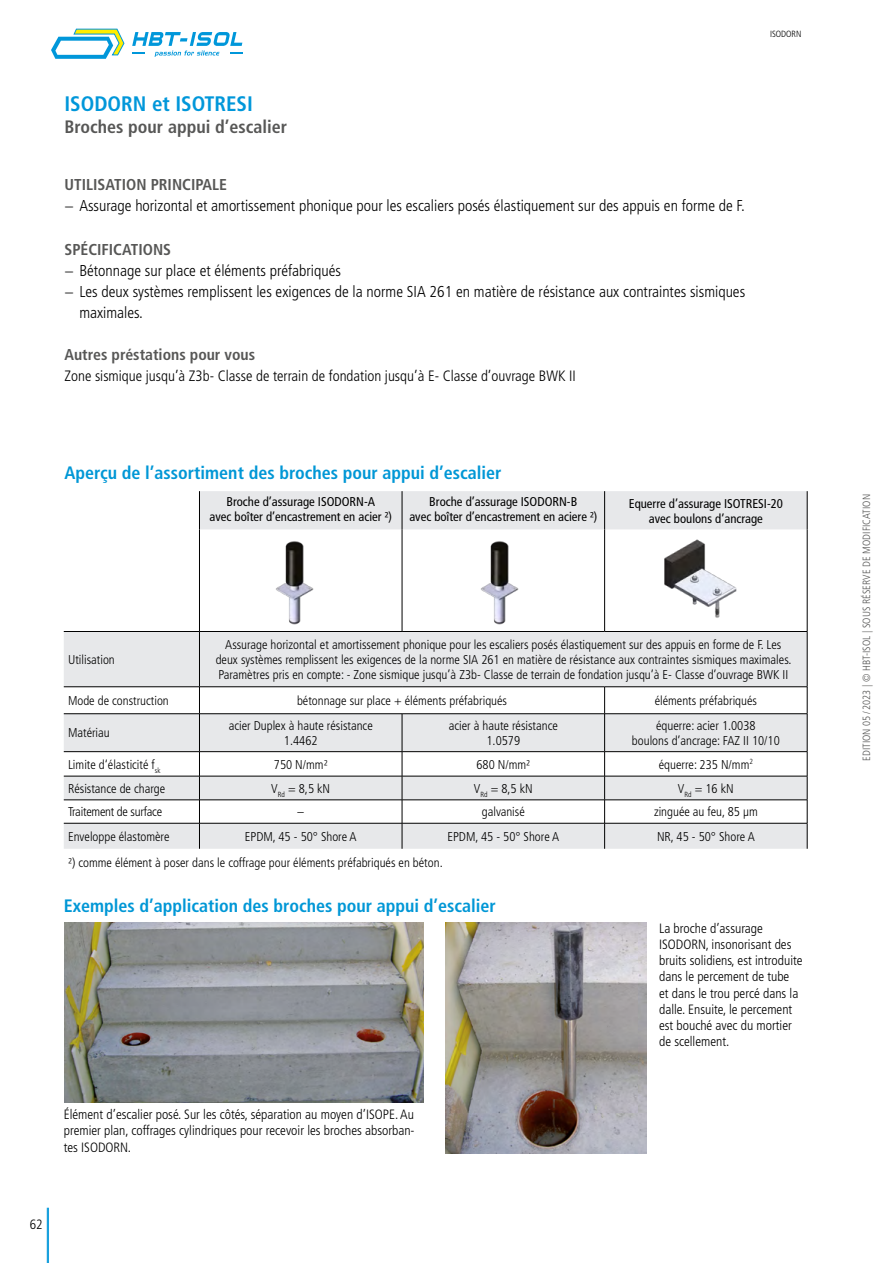
<style>
.page{position:relative;width:893px;height:1263px;background:#fff}
.page>*{position:absolute;margin:0;border:0;box-sizing:border-box;transform-origin:0 0}
.Kapiteltitel_blau{font:700 condensed 21px "Frutiger LT Std";color:#0097da}
.Untertitel_blau{font:700 condensed 18px "Frutiger LT Std";color:#0097d6}
.Untertitel_grau{font:700 condensed 18px "Frutiger LT Std";color:#575756}
.t1{font:300 condensed 15.75px/21px "Frutiger LT Std";color:#000}
.Untertitel_grau_klei{font:700 condensed 15.75px "Frutiger LT Std";color:#575756}
.Fliesstext_schwarz{font:300 condensed 15px "Frutiger LT Std";color:#000}
.Bildlegende_links{font:300 condensed 13.5px/16.2px "Frutiger LT Std";color:#000;text-align:justify}
.Fliesstext__Tabelle{font:300 condensed 12.75px/15px "Frutiger LT Std";color:#000;text-align:center}
.Titel__KopeTabelle{font:condensed 12.75px "Frutiger LT Std";color:#000}
.Fliesstext__Tabelle-2{font:300 condensed 12.75px "Frutiger LT Std";letter-spacing:-.02em;color:#000}
.t2{font:300 condensed 10.5px "Frutiger LT Std";letter-spacing:.005em;color:#575756}
.Querverweis{font:300 condensed 9px "Frutiger LT Std";color:#000}
</style>
<div class="page">
<svg style="left:132px;top:32px;width:110px;height:25px"></svg>
<svg style="left:51px;top:29px;width:73px;height:30px"></svg>
<hr style="left:47px;top:1208px;width:2px;height:55px;background:#0097da">
<img style="left:65px;top:922px;width:359px;height:180px">
<img style="left:446px;top:923px;width:200px;height:231px">
<svg style="left:64px;top:491px;width:743px;height:358px;fill:#e7e8ea"></svg>
<hr style="left:402px;top:529px;width:1px;height:102px;background:#000">
<hr style="left:64px;top:631px;width:135px;height:1px;background:#000">
<hr style="left:199px;top:631px;width:203px;height:1px;background:#000">
<hr style="left:402px;top:631px;width:203px;height:1px;background:#000">
<hr style="left:605px;top:631px;width:202px;height:1px;background:#000">
<hr style="left:64px;top:686px;width:135px;height:1px;background:#000">
<hr style="left:199px;top:686px;width:203px;height:1px;background:#000">
<hr style="left:402px;top:686px;width:203px;height:1px;background:#000">
<hr style="left:605px;top:686px;width:202px;height:1px;background:#000">
<hr style="left:64px;top:713px;width:135px;height:1px;background:#000">
<hr style="left:199px;top:713px;width:203px;height:1px;background:#000">
<hr style="left:402px;top:713px;width:203px;height:1px;background:#000">
<hr style="left:605px;top:713px;width:202px;height:1px;background:#000">
<hr style="left:64px;top:751px;width:135px;height:1px;background:#000">
<hr style="left:199px;top:751px;width:203px;height:1px;background:#000">
<hr style="left:402px;top:751px;width:203px;height:1px;background:#000">
<hr style="left:605px;top:751px;width:202px;height:1px;background:#000">
<hr style="left:64px;top:776px;width:135px;height:1px;background:#000">
<hr style="left:199px;top:776px;width:203px;height:1px;background:#000">
<hr style="left:402px;top:776px;width:203px;height:1px;background:#000">
<hr style="left:605px;top:776px;width:202px;height:1px;background:#000">
<hr style="left:64px;top:800px;width:135px;height:1px;background:#000">
<hr style="left:199px;top:800px;width:203px;height:1px;background:#000">
<hr style="left:402px;top:800px;width:203px;height:1px;background:#000">
<hr style="left:605px;top:800px;width:202px;height:1px;background:#000">
<hr style="left:64px;top:823px;width:135px;height:1px;background:#000">
<hr style="left:199px;top:823px;width:203px;height:1px;background:#000">
<hr style="left:402px;top:823px;width:203px;height:1px;background:#000">
<hr style="left:605px;top:823px;width:202px;height:1px;background:#000">
<hr style="left:604px;top:529px;width:1px;height:102px;background:#000">
<hr style="left:604px;top:714px;width:1px;height:37px;background:#000">
<svg style="left:604px;top:752px;width:1px;height:97px"></svg>
<hr style="left:402px;top:714px;width:1px;height:37px;background:#000">
<svg style="left:402px;top:752px;width:1px;height:97px"></svg>
<svg style="left:604px;top:687px;width:1px;height:26px"></svg>
<hr style="left:199px;top:529px;width:1px;height:102px;background:#000">
<hr style="left:199px;top:632px;width:1px;height:55px;background:#000">
<svg style="left:199px;top:687px;width:1px;height:26px"></svg>
<hr style="left:199px;top:714px;width:1px;height:37px;background:#000">
<svg style="left:199px;top:752px;width:1px;height:97px"></svg>
<hr style="left:807px;top:529px;width:1px;height:102px;background:#000">
<svg style="left:807px;top:687px;width:1px;height:26px"></svg>
<hr style="left:807px;top:714px;width:1px;height:37px;background:#000">
<svg style="left:807px;top:752px;width:1px;height:97px"></svg>
<hr style="left:807px;top:632px;width:1px;height:55px;background:#000">
<hr style="left:199px;top:491px;width:1px;height:38px;background:#000">
<hr style="left:604px;top:491px;width:1px;height:38px;background:#000">
<hr style="left:402px;top:491px;width:1px;height:38px;background:#000">
<hr style="left:807px;top:491px;width:1px;height:38px;background:#000">
<p class="Kapiteltitel_blau" style="left:64px;top:92px;width:190px">ISODORN et ISOTRESI</p>
<p class="Untertitel_grau" style="left:64px;top:116px;width:224px">Broches pour appui d’escalier</p>
<p class="Untertitel_grau_klei" style="left:64px;top:176px;width:164px">UTILISATION PRINCIPALE</p>
<p class="t1" style="left:64px;top:196px;width:682px">− Assurage horizontal et amortissement phonique pour les escaliers posés élastiquement sur des appuis en forme de F.</p>
<p class="Untertitel_grau_klei" style="left:64px;top:240px;width:108px">SPÉCIFICATIONS</p>
<p class="t1" style="left:64px;top:260px;width:278px">− Bétonnage sur place et éléments préfabriqués</p>
<p class="t1" style="left:79px;top:281px;width:667px;text-indent:-15px">− Les deux systèmes remplissent les exigences de la norme SIA 261 en matière de résistance aux contraintes sismiques maximales.</p>
<p class="Untertitel_grau_klei" style="left:64px;top:345px;width:192px">Autres préstations pour vous</p>
<p class="Fliesstext_schwarz" style="left:64px;top:367px;width:513px">Zone sismique jusqu’à Z3b- Classe de terrain de fondation jusqu’à E- Classe d’ouvrage BWK II</p>
<p class="Querverweis" style="left:770px;top:28px;width:33px">ISODORN</p>
<p class="Untertitel_blau" style="left:64px;top:462px;width:439px">Aperçu de l’assortiment des broches pour appui d’escalier</p>
<p class="Titel__KopeTabelle" style="left:226px;top:494px;width:150px">Broche d’assurage ISODORN-A</p>
<p class="Titel__KopeTabelle" style="left:210px;top:509px;width:184px">avec boîter d’encastrement en acier ²)</p>
<p class="Titel__KopeTabelle" style="left:429px;top:494px;width:150px">Broche d’assurage ISODORN-B</p>
<p class="Titel__KopeTabelle" style="left:409px;top:509px;width:189px">avec boîter d’encastrement en aciere ²)</p>
<p class="Titel__KopeTabelle" style="left:629px;top:496px;width:156px">Equerre d’assurage ISOTRESI-20</p>
<p class="Titel__KopeTabelle" style="left:649px;top:511px;width:116px">avec boulons d’ancrage</p>
<p class="Fliesstext__Tabelle" style="left:68px;top:652px;width:48px">Utilisation</p>
<p class="Fliesstext__Tabelle" style="left:216px;top:637px;width:577px">Assurage horizontal et amortissement phonique pour les escaliers posés élastiquement sur des appuis en forme de F. Les deux systèmes remplissent les exigences de la norme SIA 261 en matière de résistance aux contraintes sismiques maximales.<br>Paramètres pris en compte: - Zone sismique jusqu’à Z3b- Classe de terrain de fondation jusqu’à E- Classe d’ouvrage BWK II</p>
<p class="Fliesstext__Tabelle" style="left:68px;top:693px;width:102px">Mode de construction</p>
<p class="Fliesstext__Tabelle" style="left:297px;top:693px;width:211px">bétonnage sur place + éléments préfabriqués</p>
<p class="Fliesstext__Tabelle" style="left:655px;top:693px;width:104px">éléments préfabriqués</p>
<p class="Fliesstext__Tabelle" style="left:68px;top:726px;width:43px">Matériau</p>
<p class="Fliesstext__Tabelle" style="left:229px;top:718px;width:145px">acier Duplex à haute résistance</p>
<p class="Fliesstext__Tabelle" style="left:284px;top:733px;width:35px">1.4462</p>
<p class="Fliesstext__Tabelle" style="left:449px;top:718px;width:111px">acier à haute résistance</p>
<p class="Fliesstext__Tabelle" style="left:486px;top:733px;width:35px">1.0579</p>
<p class="Fliesstext__Tabelle" style="left:656px;top:718px;width:101px">équerre: acier 1.0038</p>
<p class="Fliesstext__Tabelle" style="left:632px;top:733px;width:149px">boulons d’ancrage: FAZ II 10/10</p>
<p class="Fliesstext__Tabelle" style="left:68px;top:757px;width:94px">Limite d‘élasticité f<sub>sk</sub></p>
<p class="Fliesstext__Tabelle" style="left:274px;top:757px;width:55px">750 N/mm²</p>
<p class="Fliesstext__Tabelle" style="left:476px;top:757px;width:55px">680 N/mm²</p>
<p class="Fliesstext__Tabelle" style="left:659px;top:757px;width:96px">équerre: 235 N/mm<sup>2</sup></p>
<p class="Fliesstext__Tabelle" style="left:68px;top:781px;width:99px">Résistance de charge</p>
<p class="Fliesstext__Tabelle" style="left:271px;top:781px;width:60px">V<sub>Rd</sub> = 8,5 kN</p>
<p class="Fliesstext__Tabelle" style="left:474px;top:781px;width:60px">V<sub>Rd</sub> = 8,5 kN</p>
<p class="Fliesstext__Tabelle" style="left:678px;top:781px;width:57px">V<sub>Rd</sub> = 16 kN</p>
<p class="Fliesstext__Tabelle-2" style="left:68px;top:805px;width:96px">Traitement de surface</p>
<p class="Fliesstext__Tabelle" style="left:298px;top:805px;width:8px">–</p>
<p class="Fliesstext__Tabelle" style="left:482px;top:805px;width:44px">galvanisé</p>
<p class="Fliesstext__Tabelle" style="left:654px;top:805px;width:105px">zinguée au feu, 85 µm</p>
<p class="Fliesstext__Tabelle" style="left:68px;top:829px;width:103px">Enveloppe élastomère</p>
<p class="Fliesstext__Tabelle" style="left:245px;top:829px;width:113px">EPDM, 45 - 50° Shore A</p>
<p class="Fliesstext__Tabelle" style="left:447px;top:829px;width:113px">EPDM, 45 - 50° Shore A</p>
<p class="Fliesstext__Tabelle" style="left:657px;top:829px;width:99px">NR, 45 - 50° Shore A</p>
<p class="Fliesstext__Tabelle" style="left:68px;top:856px;width:376px">²) comme élément à poser dans le coffrage pour éléments préfabriqués en béton.</p>
<p class="Untertitel_blau" style="left:64px;top:895px;width:434px">Exemples d’application des broches pour appui d’escalier</p>
<p class="Bildlegende_links" style="left:64px;top:1106px;width:352px">Élément d’escalier posé. Sur les côtés, séparation au moyen d’ISOPE. Au premier plan, coffrages cylindriques pour recevoir les broches absorban&shy;tes ISODORN.</p>
<p class="Bildlegende_links" style="left:659px;top:920px;width:145px;text-align:left">La broche d’assurage<br>ISODORN, insonorisant des bruits solidiens, est introduite dans le percement de tube<br>et dans le trou percé dans la dalle. Ensuite, le percement est bouché avec du mortier de scellement.</p>
<p class="Bildlegende_links" style="left:30px;top:1216px;width:14px">62</p>
<p class="t2" style="left:861px;top:761px;width:268px;rotate:-90deg">EDITION 05 / 2023 | © HBT-ISOL | SOUS RÉSERVE DE MODIFICATION</p>
</div>
